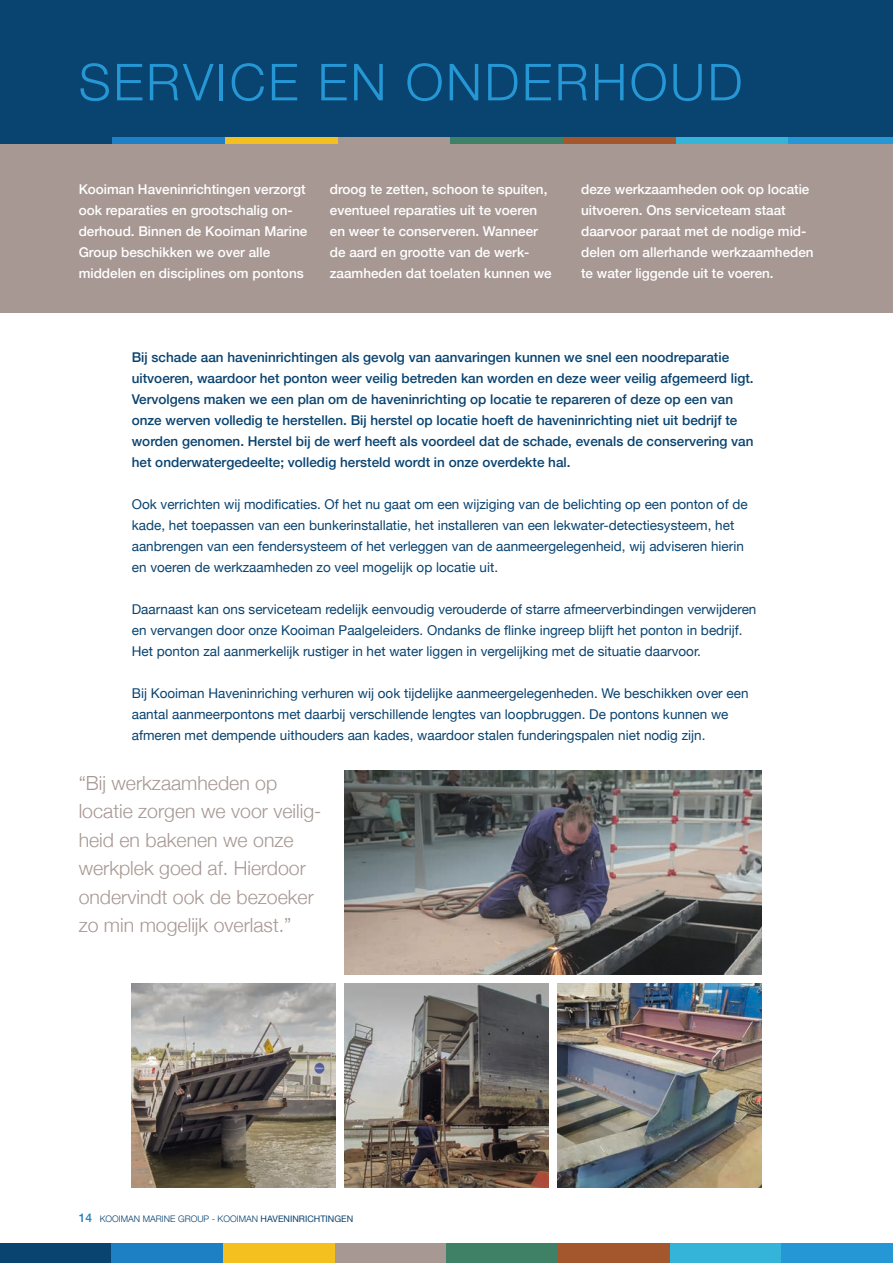
<style>
.page{position:relative;width:893px;height:1263px;background:#fff}
.page>*{position:absolute;margin:0;border:0;box-sizing:border-box;transform-origin:0 0}
.t1{font:300 51px "Helvetica Neue";letter-spacing:.05em;color:#2697d5}
.t2{font:300 19.5px/28.5px "Helvetica Neue";color:#a79893}
.t3{font:13.5px/21px "Helvetica Neue";color:#094370}
.t4{font:500 13.5px/21px "Helvetica Neue";color:#094370}
.t5{font:500 13.5px/21px "Helvetica Neue";color:#fff}
.t6{font:300 9px "Helvetica Neue";color:#094370}
.s1{font-weight:500;font-size:12px;color:#1d80c4}
.s2{font-weight:400}
</style>
<div class="page">
<div style="left:0;top:130px;width:893px;height:183px;background:#a79893"></div>
<div style="left:0;top:0;width:893px;height:137px;background:#094370"></div>
<div style="left:0;top:137px;width:113px;height:7px;background:#094370"></div>
<div style="left:113px;top:137px;width:112px;height:7px;background:#1d80c4"></div>
<div style="left:225px;top:137px;width:113px;height:7px;background:#f3c01f"></div>
<div style="left:451px;top:137px;width:112px;height:7px;background:#3f8166"></div>
<div style="left:563px;top:137px;width:113px;height:7px;background:#a4572c"></div>
<div style="left:676px;top:137px;width:112px;height:7px;background:#35b4d9"></div>
<div style="left:788px;top:137px;width:105px;height:7px;background:#2697d5"></div>
<img style="left:344px;top:771px;width:417px;height:204px">
<img style="left:557px;top:983px;width:204px;height:204px">
<img style="left:344px;top:983px;width:205px;height:204px">
<img style="left:132px;top:983px;width:204px;height:204px">
<div style="left:0;top:1244px;width:112px;height:19px;background:#094370"></div>
<div style="left:112px;top:1244px;width:111px;height:19px;background:#1d80c4"></div>
<div style="left:223px;top:1244px;width:112px;height:19px;background:#f3c01f"></div>
<div style="left:335px;top:1244px;width:111px;height:19px;background:#a79893"></div>
<div style="left:446px;top:1244px;width:112px;height:19px;background:#3f8166"></div>
<div style="left:558px;top:1244px;width:112px;height:19px;background:#a4572c"></div>
<div style="left:670px;top:1244px;width:111px;height:19px;background:#35b4d9"></div>
<div style="left:781px;top:1244px;width:112px;height:19px;background:#2697d5"></div>
<h1 class="t1" style="left:79px;top:41px;width:665px">SERVICE EN ONDERHOUD</h1>
<p class="t5" style="left:79px;top:177px;width:230px">Kooiman Haveninrichtingen verzorgt ook reparaties en grootschalig on&shy;derhoud. Binnen de Kooiman Marine Group beschikken we over alle middelen en disciplines om pontons</p>
<p class="t5" style="left:330px;top:178px;width:223px">droog te zetten, schoon te spuiten, eventueel reparaties uit te voeren en weer te conserveren. Wanneer de aard en grootte van de werk&shy;zaamheden dat toelaten kunnen we</p>
<p class="t5" style="left:581px;top:178px;width:234px">deze werkzaamheden ook op locatie uitvoeren. Ons serviceteam staat daarvoor paraat met de nodige mid&shy;delen om allerhande werkzaamheden te water liggende uit te voeren.</p>
<p class="t4" style="left:132px;top:345px;width:623px">Bij schade aan haveninrichtingen als gevolg van aanvaringen kunnen we snel een noodreparatie uitvoeren, waardoor het ponton weer veilig betreden kan worden en deze weer veilig afgemeerd ligt.<br>Vervolgens maken we een plan om de haveninrichting op locatie te repareren of deze op een van onze werven volledig te herstellen. Bij herstel op locatie hoeft de haveninrichting niet uit bedrijf te worden genomen. Herstel bij de werf heeft als voordeel dat de schade, evenals de conservering van het onderwatergedeelte; volledig hersteld wordt in onze overdekte hal.</p>
<p class="t3" style="left:132px;top:494px;width:617px">Ook verrichten wij modificaties. Of het nu gaat om een wijziging van de belichting op een ponton of de kade, het toepassen van een bunkerinstallatie, het installeren van een lekwater-detectiesysteem, het aanbrengen van een fendersysteem of het verleggen van de aanmeergelegenheid, wij adviseren hierin en voeren de werkzaamheden zo veel mogelijk op locatie uit.</p>
<p class="t3" style="left:132px;top:599px;width:626px">Daarnaast kan ons serviceteam redelijk eenvoudig verouderde of starre afmeerverbindingen verwijderen en vervangen door onze Kooiman Paalgeleiders. Ondanks de flinke ingreep blijft het ponton in bedrijf.<br>Het ponton zal aanmerkelijk rustiger in het water liggen in vergelijking met de situatie daarvoor.</p>
<p class="t3" style="left:132px;top:683px;width:618px">Bij Kooiman Haveninriching verhuren wij ook tijdelijke aanmeergelegenheden. We beschikken over een aantal aanmeerpontons met daarbij verschillende lengtes van loopbruggen. De pontons kunnen we afmeren met dempende uithouders aan kades, waardoor stalen funderingspalen niet nodig zijn.</p>
<h2 class="t2" style="left:79px;top:767px;width:244px">“Bij werkzaamheden op locatie zorgen we voor veilig&shy;heid en bakenen we onze werkplek goed af. Hierdoor ondervindt ook de bezoeker zo min mogelijk overlast.”</h2>
<p class="t6" style="left:79px;top:1211px;width:276px"><span class="s1">14</span> KOOIMAN MARINE GROUP - KOOIMAN <span class="s2">HAVENINRICHTINGEN</span></p>
</div>
